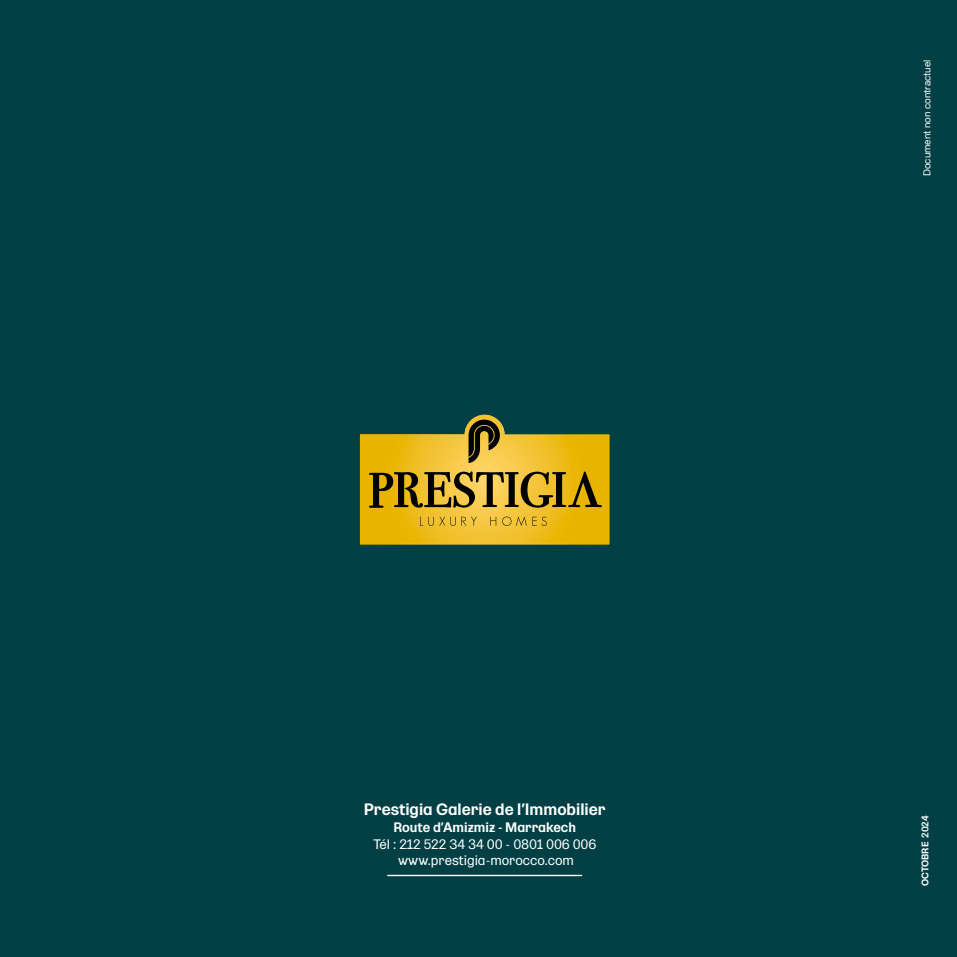
<style>
.page{position:relative;width:957px;height:957px;background:#003f44}
.page>*{position:absolute;margin:0;border:0;box-sizing:border-box;transform-origin:0 0}
.t1{font:500 16.75px "Sempione Modern";color:#fff}
.t2{font:13.88px/16.8px "Sempione Modern";color:#fff;text-align:center}
.t3{font:500 13.88px "Sempione Modern";color:#fff}
.t4{font:9.75px "Helvetica Neue";color:#fff}
.t5{font:500 9.75px "Sempione Modern";color:#fff}
</style>
<div class="page">
<img style="left:360px;top:415px;width:249px;height:128px">
<svg style="left:369px;top:471px;width:233px;height:37px;background:#9a7b1d"></svg>
<svg style="left:420px;top:517px;width:13px;height:9px"></svg>
<svg style="left:439px;top:517px;width:37px;height:9px"></svg>
<svg style="left:490px;top:517px;width:6px;height:9px"></svg>
<svg style="left:502px;top:516px;width:45px;height:10px"></svg>
<svg style="left:468px;top:419px;width:32px;height:44px"></svg>
<hr style="left:387px;top:875px;width:195px;height:1px;background:#fff">
<p class="t1" style="left:364px;top:800px;width:243px">Prestigia Galerie de l’Immobilier</p>
<p class="t3" style="left:393px;top:819px;width:184px">Route d’Amizmiz - Marrakech</p>
<p class="t2" style="left:373px;top:835px;width:224px">Tél : 212 522 34 34 00 - 0801 006 006 www.prestigia-morocco.com</p>
<p class="t4" style="left:920px;top:176px;width:118px;rotate:-90deg">Document non contractuel</p>
<p class="t5" style="left:920px;top:886px;width:72px;rotate:-90deg">OCTOBRE 2024</p>
</div>
